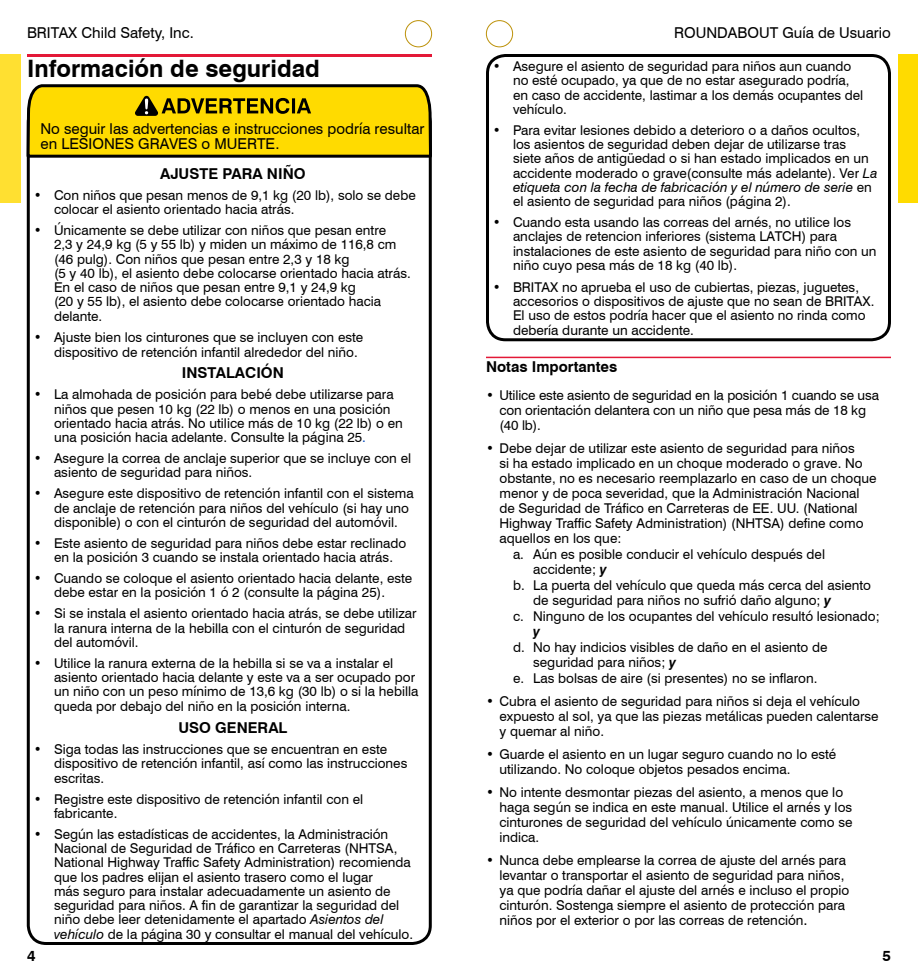
<style>
.page{position:relative;width:918px;height:972px;background:#fff}
.page>*{position:absolute;margin:0;border:0;box-sizing:border-box;transform-origin:0 0}
.t1{font:700 24px "Swiss 721 BT";color:#000}
.t2{font:15px/15px "Swiss 721 BT";color:#000}
.t3{font:700 15px "Swiss 721 BT";color:#000}
.t4{font:13.5px/14.2px "Swiss 721 BT";color:#000}
.t5{font:italic 700 13.5px "Swiss 721 BT";color:#000}
.s1{font-style:italic}
.s2{font-weight:700;font-style:italic}
.s3{font-size:15px}
.s4{color:#0047ba}
</style>
<div class="page">
<div style="left:0;top:54px;width:21px;height:148px;background:#ffe031"></div>
<div style="left:486px;top:20px;width:27px;height:27px;border:1px solid #bc9109;border-radius:50%"></div>
<div style="left:898px;top:54px;width:20px;height:148px;background:#ffdb00"></div>
<div style="left:486px;top:54px;width:405px;height:287px;border:3px solid #000;border-radius:18px"></div>
<div style="left:27px;top:103px;width:405px;height:842px;border:3px solid #000;border-radius:18px"></div>
<svg style="left:26px;top:20px;width:407px;height:139px"></svg>
<hr style="left:27px;top:54px;width:405px;height:3px;background:#e31837">
<hr style="left:486px;top:357px;width:405px;height:1px;background:#e31837">
<svg style="left:28px;top:86px;width:403px;height:70px;background:#e6c601"></svg>
<p class="t2" style="left:27px;top:25px;width:168px">BRITAX Child Safety, Inc.</p>
<p class="t2" style="left:674px;top:25px;width:218px">ROUNDABOUT Guía de Usuario</p>
<h1 class="t1" style="left:27px;top:54px;width:295px">Información de seguridad</h1>
<p class="t4" style="left:513px;top:59px;width:352px;text-indent:-20px">• Asegure el asiento de seguridad para niños aun cuando no esté ocupado, ya que de no estar asegurado podría, en caso de accidente, lastimar a los demás ocupantes del vehículo.</p>
<p class="t4" style="left:513px;top:123px;width:366px;text-indent:-20px">• Para evitar lesiones debido a deterioro o a daños ocultos, los asientos de seguridad deben dejar de utilizarse tras siete años de antigüedad o si han estado implicados en un accidente moderado o grave(consulte más adelante). Ver <span class="s1">La etiqueta con la fecha de fabricación y el número de serie</span> en el asiento de seguridad para niños (página 2).</p>
<p class="t4" style="left:513px;top:215px;width:365px;text-indent:-20px">• Cuando esta usando las correas del arnés, no utilice los anclajes de retencion inferiores (sistema LATCH) para instalaciones de este asiento de seguridad para niño con un niño cuyo pesa más de 18 kg (40 lb).</p>
<p class="t4" style="left:513px;top:280px;width:363px;text-indent:-20px">• BRITAX no aprueba el uso de cubiertas, piezas, juguetes, accesorios o dispositivos de ajuste que no sean de BRITAX.<br>El uso de estos podría hacer que el asiento no rinda como debería durante un accidente.</p>
<p class="t3" style="left:486px;top:357px;width:133px">Notas Importantes</p>
<p class="t4" style="left:500px;top:388px;width:381px;line-height:15px;text-indent:-14px">• Utilice este asiento de seguridad en la posición 1 cuando se usa con orientación delantera con un niño que pesa más de 18 kg (40 lb).</p>
<p class="t4" style="left:486px;top:441px;width:370px">• Debe dejar de utilizar este asiento de seguridad para niños</p>
<p class="t4" style="left:500px;top:456px;width:365px">si ha estado implicado en un choque moderado o grave. No</p>
<p class="t4" style="left:500px;top:471px;width:378px">obstante, no es necesario reemplazarlo en caso de un choque</p>
<p class="t4" style="left:500px;top:486px;width:361px">menor y de poca severidad, que la Administración Nacional</p>
<p class="t4" style="left:500px;top:501px;width:360px">de Seguridad de Tráfico en Carreteras de EE. UU. (National</p>
<p class="t4" style="left:500px;top:516px;width:366px">Highway Traffic Safety Administration) (NHTSA) define como</p>
<p class="t4" style="left:500px;top:531px;width:123px">aquellos en los que:</p>
<p class="t4" style="left:513px;top:547px;width:314px">a. Aún es posible conducir el vehículo después del</p>
<p class="t4" style="left:533px;top:562px;width:75px">accidente; <span class="s2">y</span></p>
<p class="t4" style="left:513px;top:578px;width:360px">b. La puerta del vehículo que queda más cerca del asiento</p>
<p class="t4" style="left:533px;top:593px;width:299px">de seguridad para niños no sufrió daño alguno; <span class="s2">y</span></p>
<p class="t4" style="left:513px;top:609px;width:368px">c. Ninguno de los ocupantes del vehículo resultó lesionado;</p>
<p class="t5" style="left:533px;top:623px;width:8px">y</p>
<p class="t4" style="left:513px;top:640px;width:316px">d. No hay indicios visibles de daño en el asiento de</p>
<p class="t4" style="left:533px;top:655px;width:144px">seguridad para niños; <span class="s2">y</span></p>
<p class="t4" style="left:513px;top:671px;width:306px">e. Las bolsas de aire (si presentes) no se inflaron.</p>
<p class="t4" style="left:500px;top:694px;width:381px;line-height:15px;text-indent:-14px">• Cubra el asiento de seguridad para niños si deja el vehículo expuesto al sol, ya que las piezas metálicas pueden calentarse y quemar al niño.</p>
<p class="t4" style="left:500px;top:747px;width:338px;line-height:15px;text-indent:-14px">• Guarde el asiento en un lugar seguro cuando no lo esté utilizando. No coloque objetos pesados encima.</p>
<p class="t4" style="left:500px;top:784px;width:354px;line-height:15px;text-indent:-14px">• No intente desmontar piezas del asiento, a menos que lo haga según se indica en este manual. Utilice el arnés y los cinturones de seguridad del vehículo únicamente como se indica.</p>
<p class="t4" style="left:500px;top:852px;width:352px;line-height:15px;text-indent:-14px">• Nunca debe emplearse la correa de ajuste del arnés para levantar o transportar el asiento de seguridad para niños, ya que podría dañar el ajuste del arnés e incluso el propio cinturón. Sostenga siempre el asiento de protección para niños por el exterior o por las correas de retención<span class="s3">.</span></p>
<p class="t2" style="left:40px;top:121px;width:385px">No seguir las advertencias e instrucciones podría resultar en LESIONES GRAVES o MUERTE.</p>
<p class="t3" style="left:160px;top:164px;width:147px">AJUSTE PARA NIÑO</p>
<p class="t4" style="left:54px;top:188px;width:363px;text-indent:-20px">• Con niños que pesan menos de 9,1 kg (20 lb), solo se debe colocar el asiento orientado hacia atrás.</p>
<p class="t4" style="left:54px;top:223px;width:358px;text-indent:-20px">• Únicamente se debe utilizar con niños que pesan entre<br>2,3 y 24,9 kg (5 y 55 lb) y miden un máximo de 116,8 cm (46 pulg). Con niños que pesan entre 2,3 y 18 kg<br>(5 y 40 lb), el asiento debe colocarse orientado hacia atrás.<br>En el caso de niños que pesan entre 9,1 y 24,9 kg<br>(20 y 55 lb), el asiento debe colocarse orientado hacia delante.</p>
<p class="t4" style="left:54px;top:329px;width:311px;line-height:15px;text-indent:-20px">• Ajuste bien los cinturones que se incluyen con este dispositivo de retención infantil alrededor del niño.</p>
<p class="t3" style="left:182px;top:364px;width:104px">INSTALACIÓN</p>
<p class="t4" style="left:54px;top:387px;width:350px;text-indent:-20px">• La almohada de posición para bebé debe utilizarse para niños que pesen 10 kg (22 lb) o menos en una posición orientado hacia atrás. No utilice más de 10 kg (22 lb) o en una posición hacia adelante. Consulte la página 25<span class="s4">.</span></p>
<p class="t4" style="left:54px;top:451px;width:359px;text-indent:-20px">• Asegure la correa de anclaje superior que se incluye con el asiento de seguridad para niños.</p>
<p class="t4" style="left:54px;top:486px;width:361px;text-indent:-20px">• Asegure este dispositivo de retención infantil con el sistema de anclaje de retención para niños del vehículo (si hay uno disponible) o con el cinturón de seguridad del automóvil.</p>
<p class="t4" style="left:34px;top:536px;width:374px;text-align:center">• Este asiento de seguridad para niños debe estar reclinado en la posición 3 cuando se instala orientado hacia atrás.</p>
<p class="t4" style="left:34px;top:571px;width:380px;text-align:center">• Cuando se coloque el asiento orientado hacia delante, este debe estar en la posición 1 ó 2 (consulte la página 25).</p>
<p class="t4" style="left:54px;top:606px;width:364px;text-indent:-20px">• Si se instala el asiento orientado hacia atrás, se debe utilizar la ranura interna de la hebilla con el cinturón de seguridad del automóvil.</p>
<p class="t4" style="left:54px;top:656px;width:366px;text-indent:-20px">• Utilice la ranura externa de la hebilla si se va a instalar el asiento orientado hacia delante y este va a ser ocupado por un niño con un peso mínimo de 13,6 kg (30 lb) o si la hebilla queda por debajo del niño en la posición interna.</p>
<p class="t3" style="left:178px;top:719px;width:110px">USO GENERAL</p>
<p class="t4" style="left:54px;top:742px;width:355px;text-indent:-20px">• Siga todas las instrucciones que se encuentran en este dispositivo de retención infantil, así como las instrucciones escritas.</p>
<p class="t4" style="left:54px;top:792px;width:311px;text-indent:-20px">• Registre este dispositivo de retención infantil con el fabricante.</p>
<p class="t4" style="left:54px;top:827px;width:361px;text-indent:-20px">• Según las estadísticas de accidentes, la Administración Nacional de Seguridad de Tráfico en Carreteras (NHTSA, National Highway Traffic Safety Administration) recomienda que los padres elijan el asiento trasero como el lugar<br>más seguro para instalar adecuadamente un asiento de seguridad para niños. A fin de garantizar la seguridad del niño debe leer detenidamente el apartado <span class="s1">Asientos del vehículo</span> de la página 30 y consultar el manual del vehículo.</p>
<p class="t3" style="left:27px;top:947px;width:10px">4</p>
<p class="t3" style="left:882px;top:947px;width:10px">5</p>
</div>
